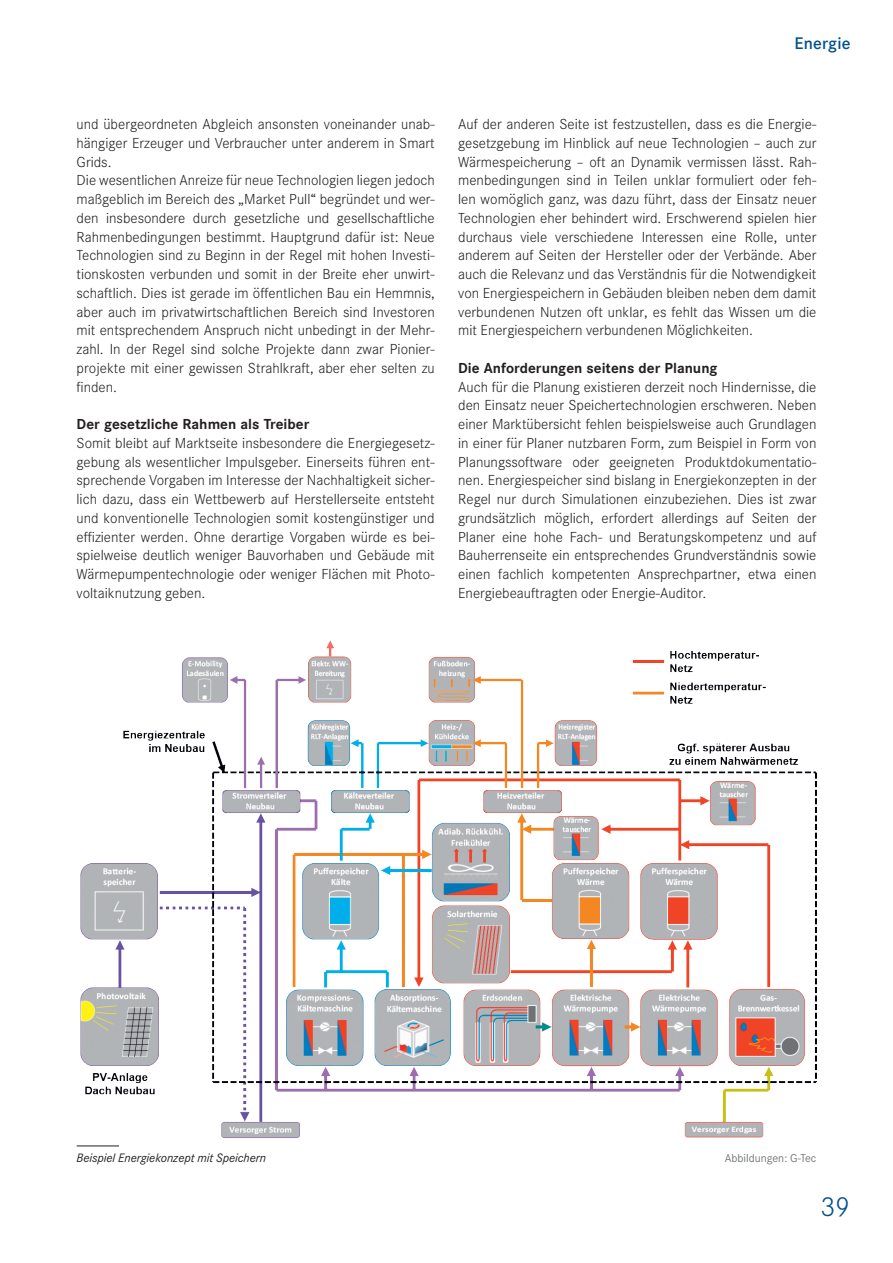
<style>
.page{position:relative;width:893px;height:1263px;background:#fff}
.page>*{position:absolute;margin:0;border:0;box-sizing:border-box;transform-origin:0 0}
.t1{font:300 27px "Corporate SBQ";color:#00508c}
.t2{font:500 16.5px "Corporate SBQ";letter-spacing:.01em;color:#00508c}
.t3{font:300 14.25px/18.8px "Corporate SBQ";color:#231f20;text-align:justify}
.t4{font:700 14.25px "Corporate SBQ";color:#231f20}
.t5{font:italic 12px "Corporate SBQ";letter-spacing:-.005em;color:#231f20}
.t6{font:11.25px "Corporate SBQ";color:#76787b}
</style>
<div class="page">
<img style="left:80px;top:640px;width:736px;height:498px">
<hr style="left:77px;top:1146px;width:42px;height:1px;background:#231f20">
<p class="t2" style="left:795px;top:33px;width:57px">Energie</p>
<p class="t3" style="left:77px;top:115px;width:360px;text-align:left">und übergeordneten Abgleich ansonsten voneinander unab&shy;hängiger Erzeuger und Verbraucher unter anderem in Smart Grids.<br>Die wesentlichen Anreize für neue Technologien liegen jedoch maßgeblich im Bereich des „Market Pull“ begründet und wer&shy;den insbesondere durch gesetzliche und gesellschaftliche Rahmenbedingungen bestimmt. Hauptgrund dafür ist: Neue Technologien sind zu Beginn in der Regel mit hohen Investi&shy;tionskosten verbunden und somit in der Breite eher unwirt&shy;schaftlich. Dies ist gerade im öffentlichen Bau ein Hemmnis, aber auch im privatwirtschaftlichen Bereich sind Investoren mit entsprechendem Anspruch nicht unbedingt in der Mehr&shy;zahl. In der Regel sind solche Projekte dann zwar Pionier&shy;projekte mit einer gewissen Strahlkraft, aber eher selten zu finden.</p>
<p class="t4" style="left:77px;top:415px;width:234px">Der gesetzliche Rahmen als Treiber</p>
<p class="t3" style="left:77px;top:434px;width:360px">Somit bleibt auf Marktseite insbesondere die Energiegesetz&shy;gebung als wesentlicher Impulsgeber. Einerseits führen ent&shy;sprechende Vorgaben im Interesse der Nachhaltigkeit sicher&shy;lich dazu, dass ein Wettbewerb auf Herstellerseite entsteht und konventionelle Technologien somit kostengünstiger und effizienter werden. Ohne derartige Vorgaben würde es bei&shy;spielweise deutlich weniger Bauvorhaben und Gebäude mit Wärmepumpentechnologie oder weniger Flächen mit Photo&shy;voltaiknutzung geben.</p>
<p class="t3" style="left:458px;top:115px;width:360px">Auf der anderen Seite ist festzustellen, dass es die Energie&shy;gesetzgebung im Hinblick auf neue Technologien – auch zur Wärmespeicherung – oft an Dynamik vermissen lässt. Rah&shy;menbedingungen sind in Teilen unklar formuliert oder feh&shy;len womöglich ganz, was dazu führt, dass der Einsatz neuer Technologien eher behindert wird. Erschwerend spielen hier durchaus viele verschiedene Interessen eine Rolle, unter anderem auf Seiten der Hersteller oder der Verbände. Aber auch die Relevanz und das Verständnis für die Notwendigkeit von Energiespeichern in Gebäuden bleiben neben dem damit verbundenen Nutzen oft unklar, es fehlt das Wissen um die mit Energiespeichern verbundenen Möglichkeiten.</p>
<p class="t4" style="left:458px;top:359px;width:261px">Die Anforderungen seitens der Planung</p>
<p class="t3" style="left:458px;top:377px;width:360px">Auch für die Planung existieren derzeit noch Hindernisse, die den Einsatz neuer Speichertechnologien erschweren. Neben einer Marktübersicht fehlen beispielsweise auch Grundlagen in einer für Planer nutzbaren Form, zum Beispiel in Form von Planungssoftware oder geeigneten Produktdokumentatio&shy;nen. Energiespeicher sind bislang in Energiekonzepten in der Regel nur durch Simulationen einzubeziehen. Dies ist zwar grundsätzlich möglich, erfordert allerdings auf Seiten der Planer eine hohe Fach- und Beratungskompetenz und auf Bauherrenseite ein entsprechendes Grundverständnis sowie einen fachlich kompetenten Ansprechpartner, etwa einen Energiebeauftragten oder Energie-Auditor.</p>
<p class="t5" style="left:77px;top:1150px;width:191px">Beispiel Energiekonzept mit Speichern</p>
<p class="t6" style="left:725px;top:1151px;width:93px">Abbildungen: G-Tec</p>
<h1 class="t1" style="left:821px;top:1191px;width:31px">39</h1>
</div>
